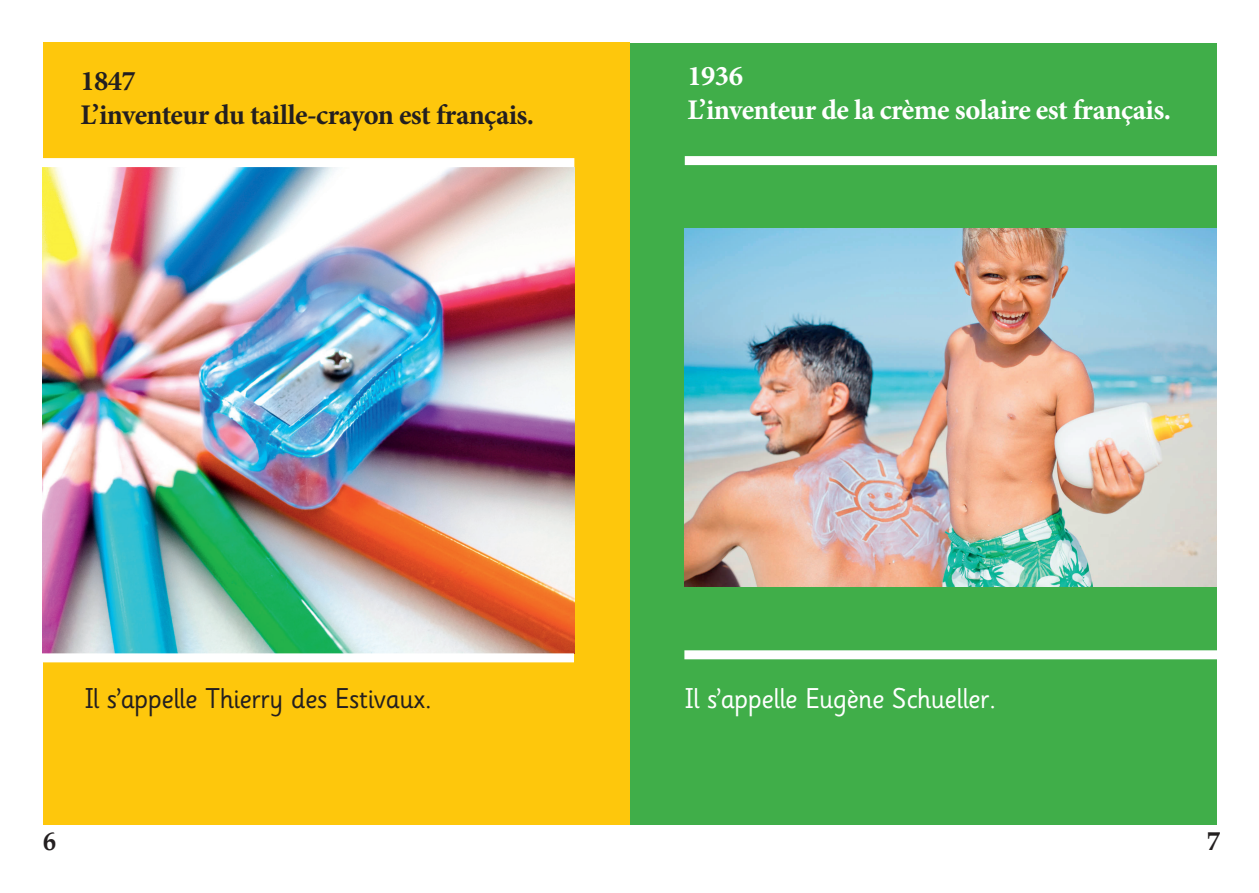
<style>
.page{position:relative;width:1259px;height:893px;background:#fff}
.page>*{position:absolute;margin:0;border:0;box-sizing:border-box;transform-origin:0 0}
.t1{font:700 28.5px/34.2px "Minion Pro";letter-spacing:-.02em;color:#fff}
.t2{font:700 28.5px/34.2px "Minion Pro";letter-spacing:-.02em;color:#231f20}
.t3{font:28.5px "Sassoon Infant";letter-spacing:-.02em;color:#231f20}
.t4{font:28.5px "Sassoon Infant";letter-spacing:-.02em;color:#fff}
.t5{font:700 27px "Palatino";color:#231f20}
</style>
<div class="page">
<div style="left:43px;top:42px;width:587px;height:782px;background:#fec70c"></div>
<div style="left:630px;top:43px;width:586px;height:781px;background:#40ae49"></div>
<div style="left:685px;top:156px;width:542px;height:9px;background:#fff"></div>
<img style="left:43px;top:167px;width:531px;height:486px">
<img style="left:684px;top:228px;width:532px;height:358px">
<div style="left:684px;top:650px;width:543px;height:9px;background:#fff"></div>
<div style="left:32px;top:158px;width:542px;height:9px;background:#fff"></div>
<div style="left:32px;top:653px;width:542px;height:9px;background:#fff"></div>
<p class="t2" style="left:81px;top:66px;width:455px">1847<br>L’inventeur du taille-crayon est français.</p>
<p class="t1" style="left:687px;top:60px;width:485px">1936<br>L’inventeur de la crème solaire est français.</p>
<p class="t3" style="left:85px;top:687px;width:348px">Il s’appelle Thierry des Estivaux.</p>
<p class="t4" style="left:685px;top:687px;width:313px">Il s’appelle Eugène Schueller.</p>
<p class="t5" style="left:43px;top:828px;width:15px">6</p>
<p class="t5" style="left:1206px;top:827px;width:15px">7</p>
</div>
